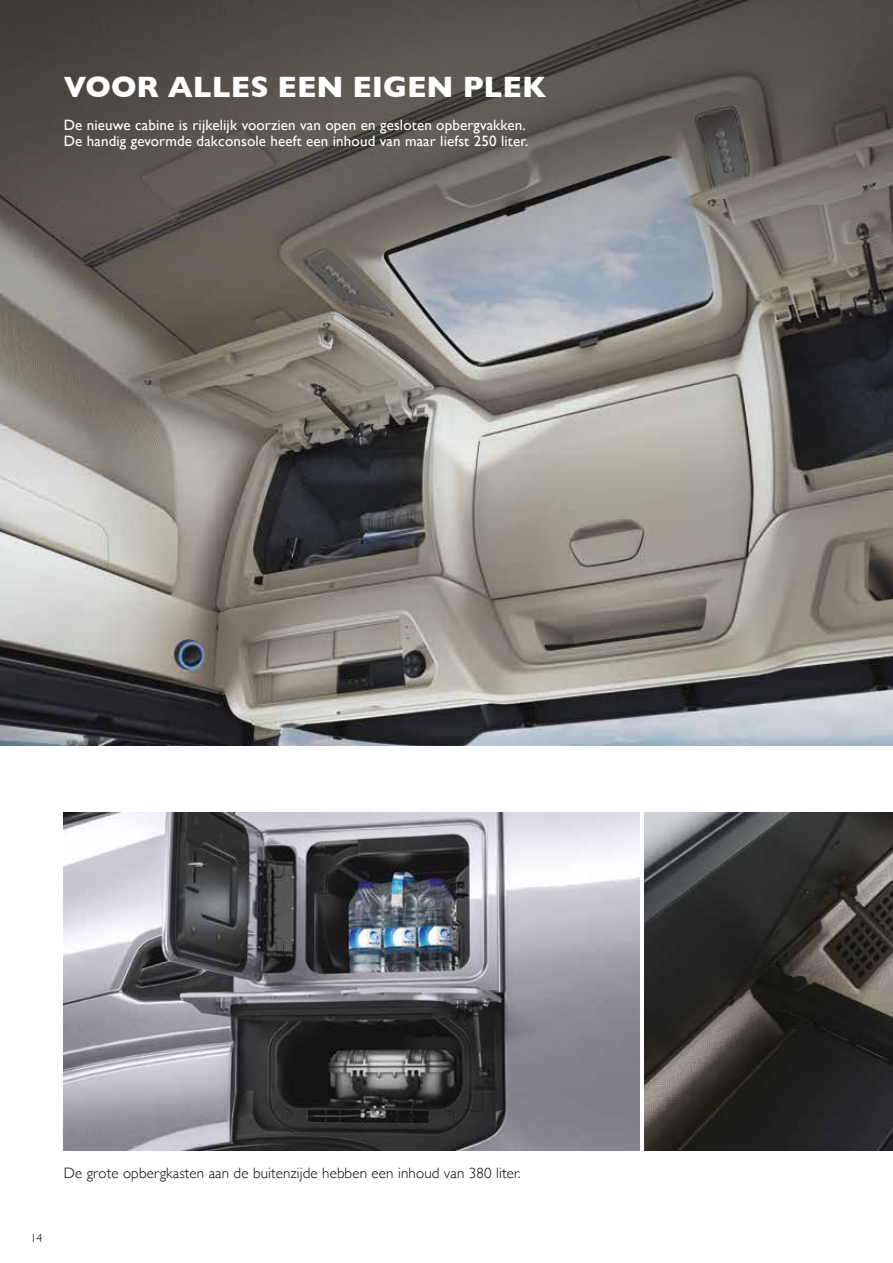
<style>
.page{position:relative;width:893px;height:1263px;background:#fff}
.page>*{position:absolute;margin:0;border:0;box-sizing:border-box;transform-origin:0 0}
.t1{font:700 30px "Gill Sans";color:#fff}
.t2{font:15px/15.8px "Gill Sans";letter-spacing:.01em;color:#fff}
.t3{font:300 15px "Gill Sans";letter-spacing:.01em;color:#000}
.t4{font:300 12px "Gill Sans";color:#000}
</style>
<div class="page">
<img style="left:0;top:553px;width:893px;height:192px">
<img style="left:644px;top:812px;width:249px;height:338px">
<img style="left:64px;top:812px;width:576px;height:338px">
<svg style="left:0;top:0;width:893px;height:553px;background:#76726d"></svg>
<h1 class="t1" style="left:64px;top:63px;width:484px">VOOR ALLES EEN EIGEN PLEK</h1>
<p class="t2" style="left:64px;top:117px;width:466px">De nieuwe cabine is rijkelijk voorzien van open en gesloten opbergvakken.<br>De handig gevormde dakconsole heeft een inhoud van maar liefst 250 liter.</p>
<p class="t4" style="left:30px;top:1228px;width:14px">14</p>
<p class="t3" style="left:64px;top:1161px;width:458px">De grote opbergkasten aan de buitenzijde hebben een inhoud van 380 liter.</p>
</div>
